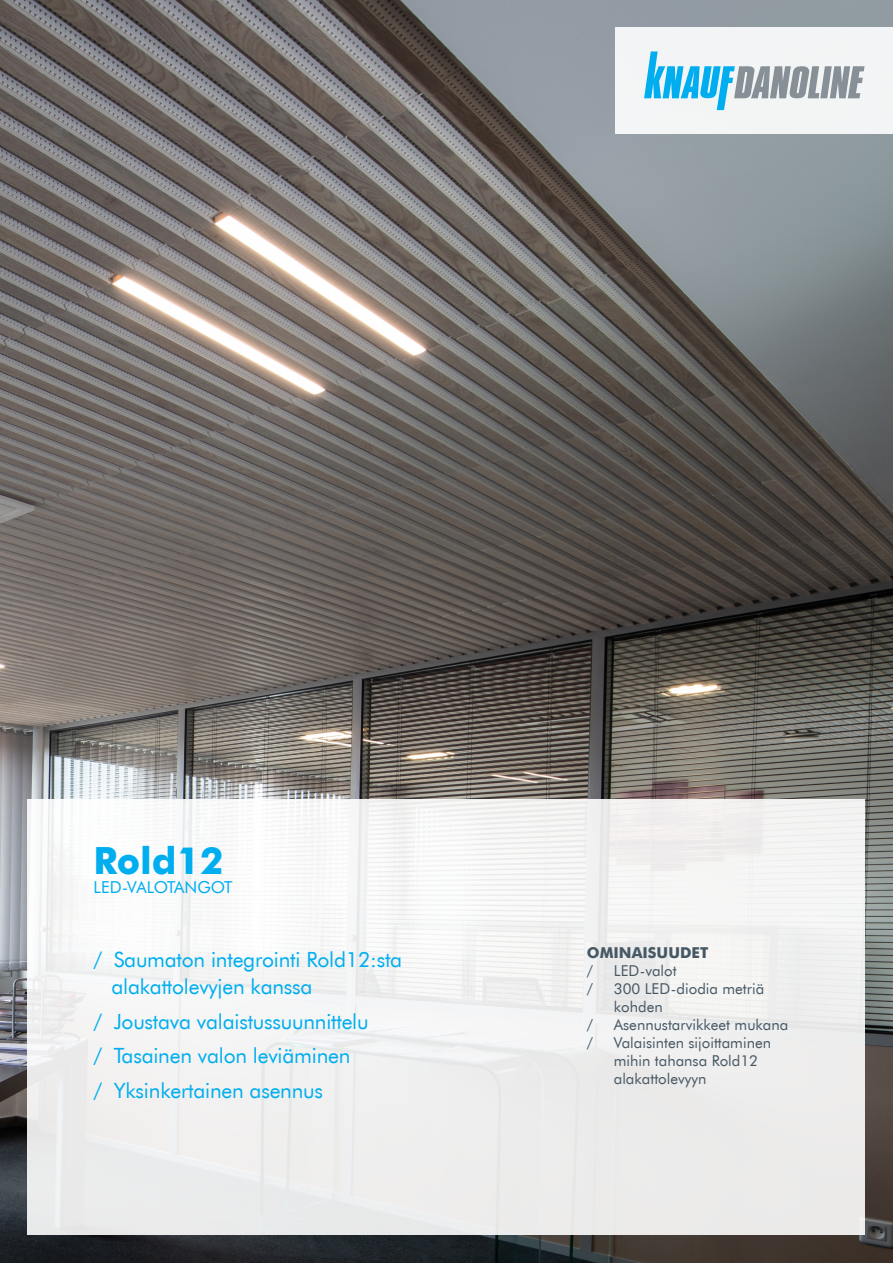
<style>
.page{position:relative;width:893px;height:1263px;background:#fff}
.page>*{position:absolute;margin:0;border:0;box-sizing:border-box;transform-origin:0 0}
.t1{font:700 37.5px "Futura TL";color:#00aeef}
.t2{font:21px/27px "Futura TL";letter-spacing:-.01em;color:#00aeef}
.t3{font:16.5px "Futura TL";color:#00aeef}
.t4{font:15px/18px "Futura TL";color:#475865}
.t5{font:700 15px "Futura TL";color:#475865}
</style>
<div class="page">
<img style="left:0;top:0;width:893px;height:1263px">
<div style="left:28px;top:799px;width:837px;height:436px;background:#f0f0f0"></div>
<div style="left:616px;top:28px;width:277px;height:106px;background:#f3f4f5"></div>
<svg style="left:644px;top:51px;width:220px;height:59px"></svg>
<p class="t1" style="left:94px;top:834px;width:132px">Rold12</p>
<p class="t3" style="left:94px;top:876px;width:141px">LED-VALOTANGOT</p>
<p class="t2" style="left:111px;top:945px;width:292px;text-indent:-18px">/ Saumaton integrointi Rold12:sta alakattolevyjen kanssa</p>
<p class="t2" style="left:94px;top:1007px;width:277px">/ Joustava valaistussuunnittelu</p>
<p class="t2" style="left:94px;top:1041px;width:258px">/ Tasainen valon leviäminen</p>
<p class="t2" style="left:94px;top:1076px;width:231px">/ Yksinkertainen asennus</p>
<p class="t5" style="left:587px;top:942px;width:123px">OMINAISUUDET</p>
<p class="t4" style="left:587px;top:961px;width:8px">/</p>
<p class="t4" style="left:614px;top:961px;width:64px">LED-valot</p>
<p class="t4" style="left:587px;top:979px;width:8px">/</p>
<p class="t4" style="left:614px;top:979px;width:152px">300 LED-diodia metriä kohden</p>
<p class="t4" style="left:587px;top:1015px;width:8px">/</p>
<p class="t4" style="left:614px;top:1015px;width:176px">Asennustarvikkeet mukana</p>
<p class="t4" style="left:587px;top:1033px;width:8px">/</p>
<p class="t4" style="left:614px;top:1033px;width:159px">Valaisinten sijoittaminen mihin tahansa Rold12 alakattolevyyn</p>
</div>
